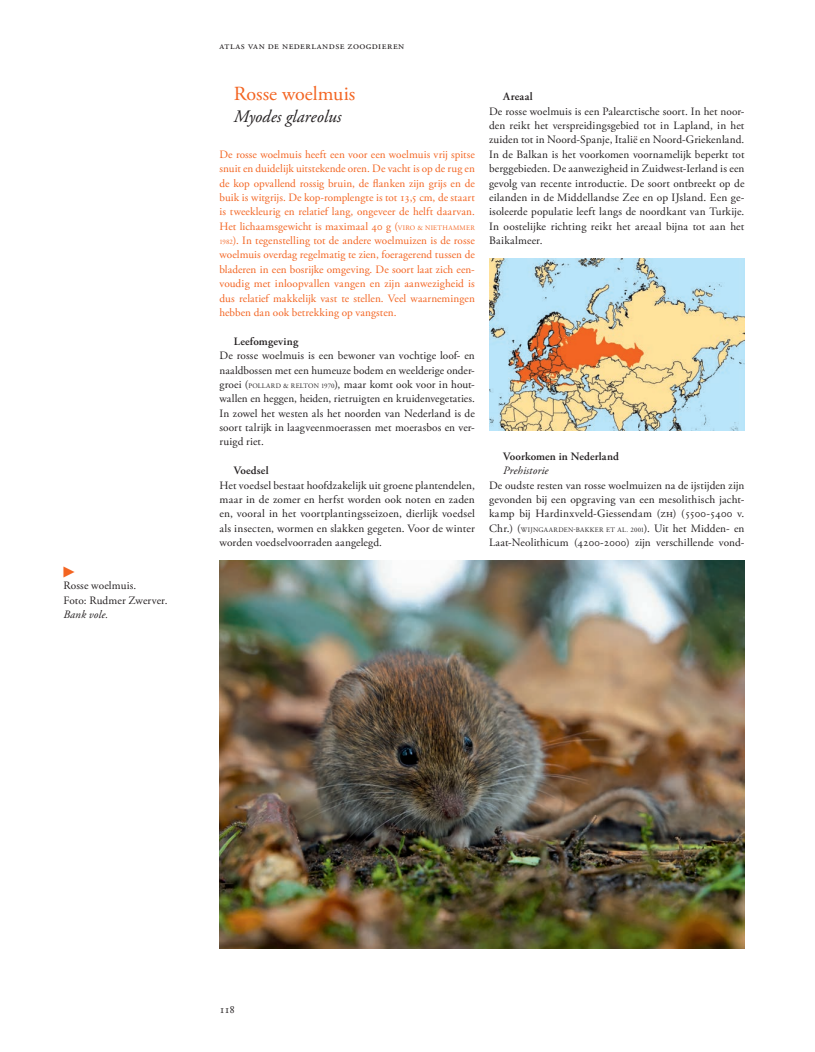
<style>
.page{position:relative;width:815px;height:1052px;background:#fff}
.page>*{position:absolute;margin:0;border:0;box-sizing:border-box;transform-origin:0 0}
.t1{font:20px "Adobe Garamond Pro";color:#f36421}
.t2{font:italic 17.5px "Adobe Garamond Pro";letter-spacing:.005em;color:#231f20}
.t3{font:11.25px/14.4px "Adobe Garamond Pro";letter-spacing:.005em;color:#231f20;text-align:justify}
.t4{font:11.25px/14.4px "Adobe Garamond Pro";letter-spacing:.005em;color:#f36421;text-align:justify}
.t5{font:600 11.25px "Adobe Garamond Pro";letter-spacing:.015em;color:#231f20}
.t6{font:italic 11.25px "Adobe Garamond Pro";letter-spacing:.01em;color:#231f20}
.t7{font:11.25px "Universal Std Newswith Comm Pi";color:#f36421}
.t8{font:10.62px "Adobe Garamond Pro";letter-spacing:.045em;color:#231f20}
.t9{font:6.88px "Adobe Garamond Pro";letter-spacing:.045em;color:#231f20}
.s1{font-size:6.88px}
.s2{font-size:11.25px}
</style>
<div class="page">
<img style="left:219px;top:560px;width:525px;height:388px">
<img style="left:489px;top:258px;width:255px;height:172px">
<p class="t7" style="left:63px;top:566px;width:13px">▶</p>
<p class="t3" style="left:63px;top:579px;width:105px">Rosse woelmuis.<br>Foto: Rudmer Zwerver.</p>
<p class="t6" style="left:63px;top:607px;width:46px">Bank vole.</p>
<p class="t8" style="left:219px;top:39px;width:186px">atlas van de nederlandse zoogdieren</p>
<h1 class="t1" style="left:233px;top:82px;width:123px">Rosse woelmuis</h1>
<h2 class="t2" style="left:233px;top:105px;width:109px">Myodes glareolus</h2>
<p class="t4" style="left:219px;top:147px;width:257px">De rosse woelmuis heeft een voor een woelmuis vrij spitse snuit en duidelijk uitstekende oren. De vacht is op de rug en de kop opvallend rossig bruin, de flanken zijn grijs en de buik is witgrijs. De kop-romplengte is tot 13,5 cm, de staart is tweekleurig en relatief lang, ongeveer de helft daarvan.<br>Het lichaamsgewicht is maximaal 40 g (<span class="s1">VIRO &amp; NIETHAMMER 1982</span>). In tegenstelling tot de andere woelmuizen is de rosse woelmuis overdag regelmatig te zien, foeragerend tussen de bladeren in een bosrijke omgeving. De soort laat zich een&shy;voudig met inloopvallen vangen en zijn aanwezigheid is dus relatief makkelijk vast te stellen. Veel waarnemingen hebben dan ook betrekking op vangsten.</p>
<p class="t5" style="left:233px;top:335px;width:66px">Leefomgeving</p>
<p class="t3" style="left:219px;top:349px;width:257px">De rosse woelmuis is een bewoner van vochtige loof- en naaldbossen met een humeuze bodem en weelderige onder&shy;groei (<span class="s1">POLLARD &amp; RELTON 1970</span>), maar komt ook voor in hout&shy;wallen en heggen, heiden, rietruigten en kruidenvegetaties.<br>In zowel het westen als het noorden van Nederland is de soort talrijk in laagveenmoerassen met moerasbos en ver&shy;ruigd riet.</p>
<p class="t5" style="left:233px;top:464px;width:36px">Voedsel</p>
<p class="t3" style="left:219px;top:478px;width:257px">Het voedsel bestaat hoofdzakelijk uit groene plantendelen, maar in de zomer en herfst worden ook noten en zaden en, vooral in het voortplantingsseizoen, dierlijk voedsel als insecten, wormen en slakken gegeten. Voor de winter worden voedselvoorraden aangelegd.</p>
<p class="t5" style="left:503px;top:90px;width:31px">Areaal</p>
<p class="t3" style="left:489px;top:104px;width:257px">De rosse woelmuis is een Palearctische soort. In het noor&shy;den reikt het verspreidingsgebied tot in Lapland, in het zuiden tot in Noord-Spanje, Italië en Noord-Griekenland.<br>In de Balkan is het voorkomen voornamelijk beperkt tot berggebieden. De aanwezigheid in Zuidwest-Ierland is een gevolg van recente introductie. De soort ontbreekt op de eilanden in de Middellandse Zee en op IJsland. Een ge&shy;ïsoleerde populatie leeft langs de noordkant van Turkije.<br>In oostelijke richting reikt het areaal bijna tot aan het Baikalmeer.</p>
<p class="t5" style="left:503px;top:450px;width:117px">Voorkomen in Nederland</p>
<p class="t6" style="left:503px;top:464px;width:47px">Prehistorie</p>
<p class="t3" style="left:489px;top:478px;width:257px">De oudste resten van rosse woelmuizen na de ijstijden zijn gevonden bij een opgraving van een mesolithisch jacht&shy;kamp bij Hardinxveld-Giessendam (zh) (5500-5400 v.</p>
<p class="t9" style="left:489px;top:525px;width:257px"><span class="s2">Chr.) (</span>WIJNGAARDEN-BAKKER ET AL. 2001<span class="s2">). Uit het Midden- en</span></p>
<p class="t3" style="left:489px;top:536px;width:257px">Laat-Neolithicum (4200-2000) zijn verschillende vond-</p>
<p class="t3" style="left:219px;top:1002px;width:17px">118</p>
</div>
